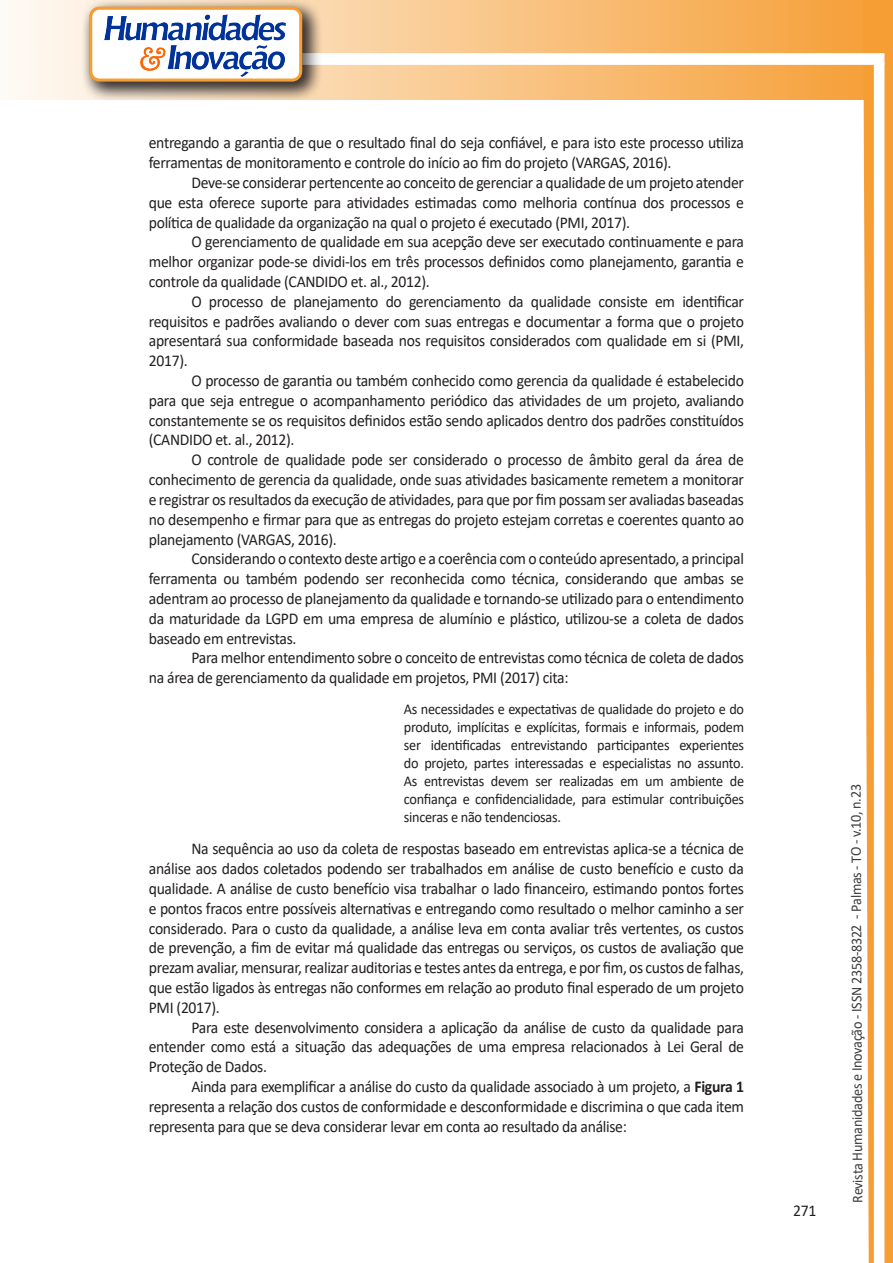
<style>
.page{position:relative;width:893px;height:1263px;background:#fff}
.page>*{position:absolute;margin:0;border:0;box-sizing:border-box;transform-origin:0 0}
.texto{font:16.5px/19.8px "Calibri";letter-spacing:-.02em;color:#231f20;text-align:justify;scale:.95 1}
.citacao{font:15px/18px "Calibri";letter-spacing:-.02em;color:#231f20;text-align:justify;scale:.95 1}
.t1{font:15px "Calibri";letter-spacing:-.025em;color:#3e3e3f;scale:.95 1}
.s1{font-weight:700}
</style>
<div class="page">
<svg style="left:5px;top:0;width:858px;height:100px;background:#f9c484"></svg>
<div style="left:302px;top:53px;width:582px;height:12px;background:#fff;border:2px solid #fff"></div>
<svg style="left:863px;top:0;width:30px;height:1263px"></svg>
<div style="left:81px;top:0;width:241px;height:102px;background:#231f20;opacity:.75"></div>
<div style="left:91px;top:8px;width:210px;height:72px;background:#fff;border-radius:9px"></div>
<img style="left:104px;top:14px;width:181px;height:62px">
<div style="left:89px;top:7px;width:213px;height:75px;border:3px solid #f69e34;border-radius:9px"></div>
<p class="texto" style="left:149px;top:133px;width:628px">entregando a garantia de que o resultado final do seja confiável, e para isto este processo utiliza ferramentas de monitoramento e controle do início ao fim do projeto (VARGAS, 2016).</p>
<p class="texto" style="left:149px;top:172px;width:628px;text-indent:43px">Deve-se considerar pertencente ao conceito de gerenciar a qualidade de um projeto atender que esta oferece suporte para atividades estimadas como melhoria contínua dos processos e política de qualidade da organização na qual o projeto é executado (PMI, 2017).</p>
<p class="texto" style="left:149px;top:232px;width:628px;text-indent:43px">O gerenciamento de qualidade em sua acepção deve ser executado continuamente e para melhor organizar pode-se dividi-los em três processos definidos como planejamento, garantia e controle da qualidade (CANDIDO et. al., 2012).</p>
<p class="texto" style="left:149px;top:291px;width:628px;text-indent:43px">O processo de planejamento do gerenciamento da qualidade consiste em identificar requisitos e padrões avaliando o dever com suas entregas e documentar a forma que o projeto apresentará sua conformidade baseada nos requisitos considerados com qualidade em si (PMI, 2017).</p>
<p class="texto" style="left:149px;top:370px;width:628px;text-indent:43px">O processo de garantia ou também conhecido como gerencia da qualidade é estabelecido para que seja entregue o acompanhamento periódico das atividades de um projeto, avaliando constantemente se os requisitos definidos estão sendo aplicados dentro dos padrões constituídos (CANDIDO et. al., 2012).</p>
<p class="texto" style="left:149px;top:449px;width:628px;text-indent:43px">O controle de qualidade pode ser considerado o processo de âmbito geral da área de conhecimento de gerencia da qualidade, onde suas atividades basicamente remetem a monitorar e registrar os resultados da execução de atividades, para que por fim possam ser avaliadas baseadas no desempenho e firmar para que as entregas do projeto estejam corretas e coerentes quanto ao planejamento (VARGAS, 2016).</p>
<p class="texto" style="left:149px;top:548px;width:628px;text-indent:43px">Considerando o contexto deste artigo e a coerência com o conteúdo apresentado, a principal ferramenta ou também podendo ser reconhecida como técnica, considerando que ambas se adentram ao processo de planejamento da qualidade e tornando-se utilizado para o entendimento da maturidade da LGPD em uma empresa de alumínio e plástico, utilizou-se a coleta de dados baseado em entrevistas.</p>
<p class="texto" style="left:149px;top:647px;width:628px;text-indent:43px">Para melhor entendimento sobre o conceito de entrevistas como técnica de coleta de dados na área de gerenciamento da qualidade em projetos, PMI (2017) cita:</p>
<p class="citacao" style="left:404px;top:699px;width:360px">As necessidades e expectativas de qualidade do projeto e do produto, implícitas e explícitas, formais e informais, podem ser identificadas entrevistando participantes experientes do projeto, partes interessadas e especialistas no assunto.<br>As entrevistas devem ser realizadas em um ambiente de confiança e confidencialidade, para estimular contribuições sinceras e não tendenciosas.</p>
<p class="texto" style="left:149px;top:839px;width:628px;text-indent:43px">Na sequência ao uso da coleta de respostas baseado em entrevistas aplica-se a técnica de análise aos dados coletados podendo ser trabalhados em análise de custo benefício e custo da qualidade. A análise de custo benefício visa trabalhar o lado financeiro, estimando pontos fortes e pontos fracos entre possíveis alternativas e entregando como resultado o melhor caminho a ser considerado. Para o custo da qualidade, a análise leva em conta avaliar três vertentes, os custos de prevenção, a fim de evitar má qualidade das entregas ou serviços, os custos de avaliação que prezam avaliar, mensurar, realizar auditorias e testes antes da entrega, e por fim, os custos de falhas, que estão ligados às entregas não conformes em relação ao produto final esperado de um projeto PMI (2017).</p>
<p class="texto" style="left:149px;top:1017px;width:628px;text-indent:43px">Para este desenvolvimento considera a aplicação da análise de custo da qualidade para entender como está a situação das adequações de uma empresa relacionados à Lei Geral de Proteção de Dados.</p>
<p class="texto" style="left:149px;top:1076px;width:628px;text-indent:43px">Ainda para exemplificar a análise do custo da qualidade associado à um projeto, a <span class="s1">Figura 1 </span>representa a relação dos custos de conformidade e desconformidade e discrimina o que cada item representa para que se deva considerar levar em conta ao resultado da análise:</p>
<p class="texto" style="left:793px;top:1200px;width:26px">271</p>
<p class="t1" style="left:846px;top:1203px;width:442px;rotate:-90deg">Revista Humanidades e Inovação - ISSN 2358-8322 - Palmas - TO - v.10, n.23</p>
</div>
